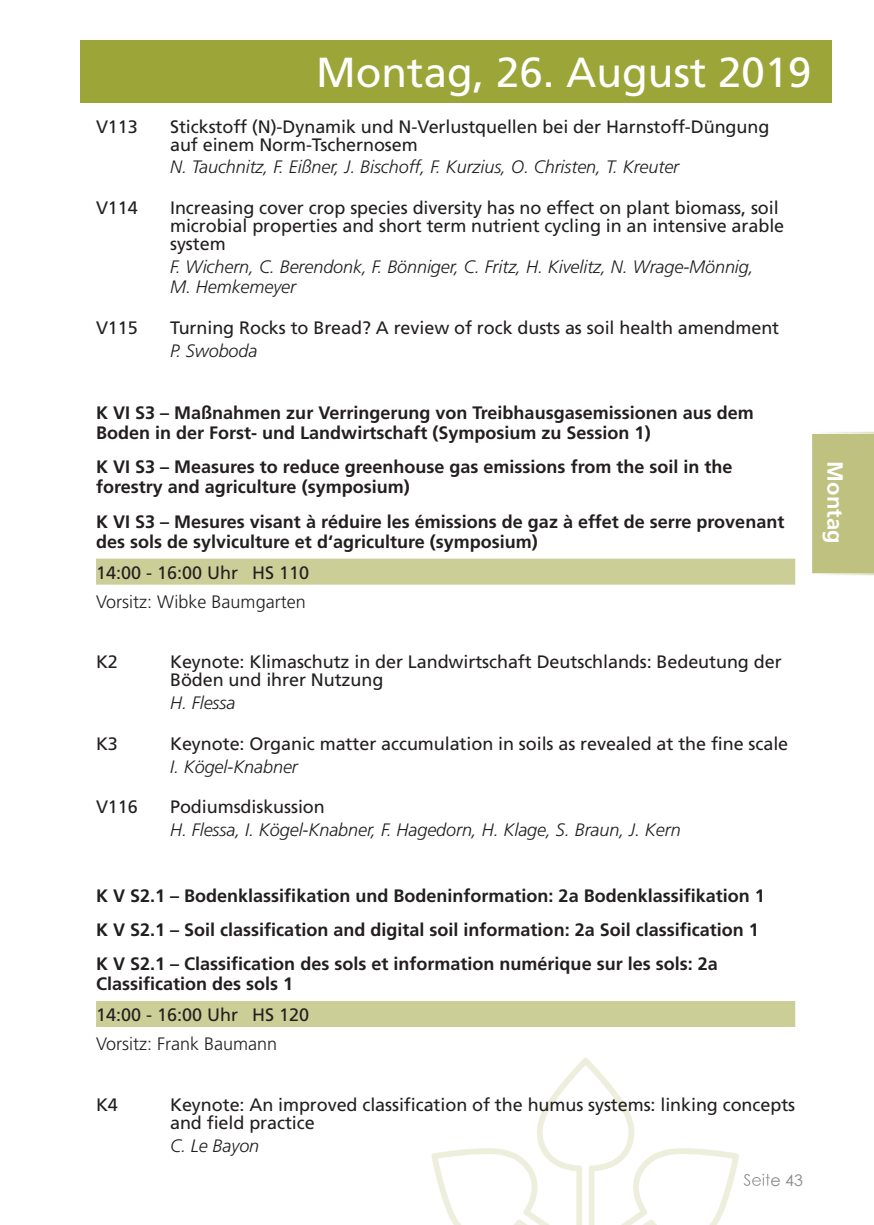
<style>
.page{position:relative;width:874px;height:1225px;background:#fff}
.page>*{position:absolute;margin:0;border:0;box-sizing:border-box;transform-origin:0 0}
.t1{font:42px "Frutiger LT";color:#fff}
.t2{font:700 22px "Frutiger LT";color:#fff}
.t3{font:18px/18px "Frutiger LT";letter-spacing:-.005em;color:#231f20}
.t4{font:700 18px/20px "Frutiger LT";color:#231f20}
.t5{font:italic 300 18px/20px "Frutiger LT";letter-spacing:-.005em;color:#231f20}
.t6{font:300 18px "Frutiger LT";color:#231f20}
</style>
<div class="page">
<div style="left:80px;top:40px;width:751px;height:62px;background:#9ba538"></div>
<img style="left:431px;top:1058px;width:308px;height:167px">
<img style="left:743px;top:1173px;width:25px;height:13px">
<div style="left:812px;top:432px;width:61px;height:143px;background:#bfc180"></div>
<div style="left:96px;top:558px;width:698px;height:26px;background:#ccce98"></div>
<div style="left:96px;top:1001px;width:698px;height:26px;background:#ccce98"></div>
<h1 class="t1" style="left:316px;top:47px;width:496px">Montag, 26. August 2019</h1>
<p class="t3" style="left:96px;top:117px;width:43px">V113</p>
<p class="t3" style="left:170px;top:117px;width:600px">Stickstoff (N)-Dynamik und N-Verlustquellen bei der Harnstoff-Düngung auf einem Norm-Tschernosem</p>
<p class="t5" style="left:170px;top:157px;width:510px">N. Tauchnitz, F. Eißner, J. Bischoff, F. Kurzius, O. Christen, T. Kreuter</p>
<p class="t3" style="left:96px;top:199px;width:43px">V114</p>
<p class="t3" style="left:170px;top:199px;width:615px">Increasing cover crop species diversity has no effect on plant biomass, soil microbial properties and short term nutrient cycling in an intensive arable system</p>
<p class="t5" style="left:170px;top:257px;width:585px">F. Wichern, C. Berendonk, F. Bönniger, C. Fritz, H. Kivelitz, N. Wrage-Mönnig,<br>M. Hemkemeyer</p>
<p class="t3" style="left:96px;top:318px;width:43px">V115</p>
<p class="t3" style="left:170px;top:318px;width:610px">Turning Rocks to Bread? A review of rock dusts as soil health amendment</p>
<p class="t5" style="left:170px;top:340px;width:89px">P. Swoboda</p>
<p class="t4" style="left:96px;top:403px;width:659px">K VI S3 – Maßnahmen zur Verringerung von Treibhausgasemissionen aus dem<br>Boden in der Forst- und Landwirtschaft (Symposium zu Session 1)</p>
<p class="t4" style="left:96px;top:457px;width:637px">K VI S3 – Measures to reduce greenhouse gas emissions from the soil in the forestry and agriculture (symposium)</p>
<p class="t4" style="left:96px;top:511px;width:689px">K VI S3 – Mesures visant à réduire les émissions de gaz à effet de serre provenant des sols de sylviculture et d‘agriculture (symposium)</p>
<p class="t3" style="left:96px;top:564px;width:214px">14:00 - 16:00 Uhr HS 110</p>
<p class="t6" style="left:96px;top:591px;width:211px">Vorsitz: Wibke Baumgarten</p>
<p class="t3" style="left:96px;top:653px;width:23px">K2</p>
<p class="t3" style="left:170px;top:653px;width:612px">Keynote: Klimaschutz in der Landwirtschaft Deutschlands: Bedeutung der<br>Böden und ihrer Nutzung</p>
<p class="t5" style="left:170px;top:693px;width:67px">H. Flessa</p>
<p class="t3" style="left:96px;top:734px;width:23px">K3</p>
<p class="t3" style="left:170px;top:734px;width:619px">Keynote: Organic matter accumulation in soils as revealed at the fine scale</p>
<p class="t5" style="left:170px;top:756px;width:129px">I. Kögel-Knabner</p>
<p class="t3" style="left:96px;top:798px;width:43px">V116</p>
<p class="t3" style="left:170px;top:798px;width:156px">Podiumsdiskussion</p>
<p class="t5" style="left:170px;top:820px;width:512px">H. Flessa, I. Kögel-Knabner, F. Hagedorn, H. Klage, S. Braun, J. Kern</p>
<p class="t4" style="left:96px;top:878px;width:670px;line-height:34.2px">K V S2.1 – Bodenklassifikation und Bodeninformation: 2a Bodenklassifikation 1<br>K V S2.1 – Soil classification and digital soil information: 2a Soil classification 1<br>K V S2.1 – Classification des sols et information numérique sur les sols: 2a</p>
<p class="t4" style="left:96px;top:974px;width:199px">Classification des sols 1</p>
<p class="t3" style="left:96px;top:1006px;width:214px">14:00 - 16:00 Uhr HS 120</p>
<p class="t6" style="left:96px;top:1033px;width:183px">Vorsitz: Frank Baumann</p>
<p class="t3" style="left:96px;top:1095px;width:23px">K4</p>
<p class="t3" style="left:170px;top:1095px;width:626px">Keynote: An improved classification of the humus systems: linking concepts and field practice</p>
<p class="t5" style="left:170px;top:1135px;width:91px">C. Le Bayon</p>
<p class="t2" style="left:847px;top:461px;width:83px;rotate:90deg">Montag</p>
</div>
